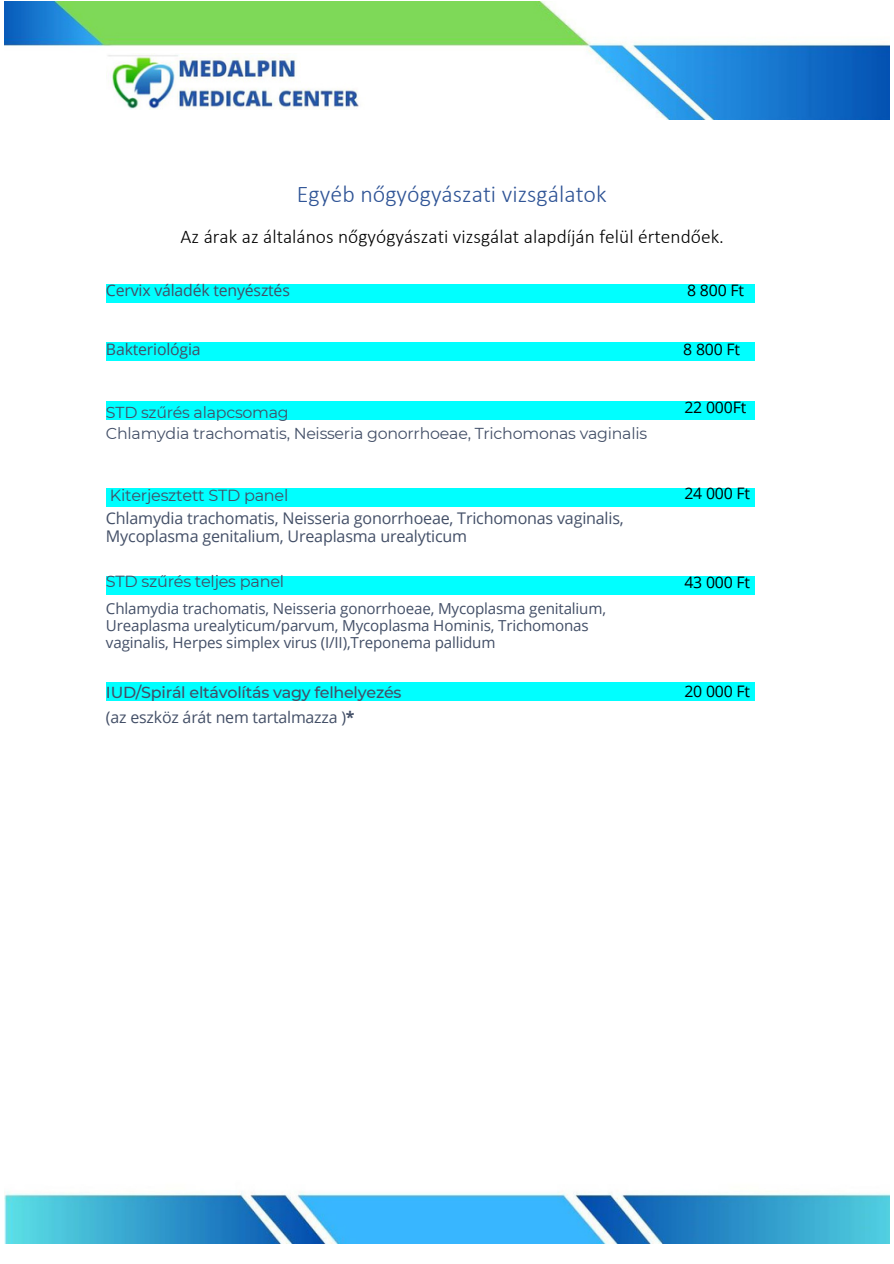
<style>
.page{position:relative;width:894px;height:1264px;background:#fff}
.page>*{position:absolute;margin:0;border:0;box-sizing:border-box;transform-origin:0 0}
.t1{font:300 24px "Calibri";color:#2f5496}
.t2{font:300 19.5px "Calibri";color:#000}
.t3{font:16.05px/18px "Open Sans";letter-spacing:-.01em;color:#434f67}
.t4{font:16.05px "Montserrat";letter-spacing:-.015em;color:#434f67}
.t5{font:15.9px "Montserrat";letter-spacing:-.015em;color:#434f67}
.t6{font:15.9px "Open Sans";letter-spacing:-.01em;color:#434f67}
.t7{font:15.9px "Open Sans";letter-spacing:-.01em;color:#000}
.t8{font:500 15.9px "Montserrat";letter-spacing:-.015em;color:#434f67}
.t9{font:15.15px/16.8px "Open Sans";letter-spacing:-.01em;color:#434f67}
.s1{font-weight:700}
</style>
<div class="page">
<img style="left:4px;top:2px;width:885px;height:118px">
<img style="left:4px;top:1191px;width:885px;height:51px">
<img style="left:106px;top:53px;width:331px;height:56px">
<div style="left:106px;top:284px;width:648px;height:18px;background:#0ff"></div>
<div style="left:106px;top:343px;width:648px;height:18px;background:#0ff"></div>
<div style="left:106px;top:401px;width:648px;height:18px;background:#0ff"></div>
<div style="left:106px;top:489px;width:648px;height:18px;background:#0ff"></div>
<div style="left:106px;top:576px;width:648px;height:19px;background:#0ff"></div>
<div style="left:106px;top:682px;width:648px;height:18px;background:#0ff"></div>
<p class="t1" style="left:297px;top:184px;width:311px">Egyéb nőgyógyászati vizsgálatok</p>
<p class="t2" style="left:180px;top:229px;width:545px">Az árak az általános nőgyógyászati vizsgálat alapdíján felül értendőek.</p>
<p class="t6" style="left:106px;top:279px;width:185px">Cervix váladék tenyésztés</p>
<p class="t7" style="left:687px;top:279px;width:58px">8 800 Ft</p>
<p class="t6" style="left:106px;top:338px;width:96px">Bakteriológia</p>
<p class="t7" style="left:683px;top:338px;width:58px">8 800 Ft</p>
<p class="t5" style="left:106px;top:402px;width:184px">STD szűrés alapcsomag</p>
<p class="t5" style="left:106px;top:424px;width:542px">Chlamydia trachomatis, Neisseria gonorrhoeae, Trichomonas vaginalis</p>
<p class="t7" style="left:684px;top:396px;width:63px">22 000Ft</p>
<p class="t4" style="left:110px;top:485px;width:180px">Kiterjesztett STD panel</p>
<p class="t3" style="left:106px;top:508px;width:519px">Chlamydia trachomatis, Neisseria gonorrhoeae, Trichomonas vaginalis,<br>Mycoplasma genitalium, Ureaplasma urealyticum</p>
<p class="t4" style="left:106px;top:571px;width:180px">STD szűrés teljes panel</p>
<p class="t9" style="left:106px;top:599px;width:501px">Chlamydia trachomatis, Neisseria gonorrhoeae, Mycoplasma genitalium,<br>Ureaplasma urealyticum/parvum, Mycoplasma Hominis, Trichomonas vaginalis, Herpes simplex virus (I/II),Treponema pallidum</p>
<p class="t7" style="left:684px;top:482px;width:67px">24 000 Ft</p>
<p class="t7" style="left:684px;top:571px;width:67px">43 000 Ft</p>
<p class="t8" style="left:106px;top:682px;width:297px">IUD/Spirál eltávolítás vagy felhelyezés</p>
<p class="t6" style="left:106px;top:705px;width:250px">(az eszköz árát nem tartalmazza )<span class="s1">*</span></p>
<p class="t7" style="left:684px;top:679px;width:67px">20 000 Ft</p>
</div>
